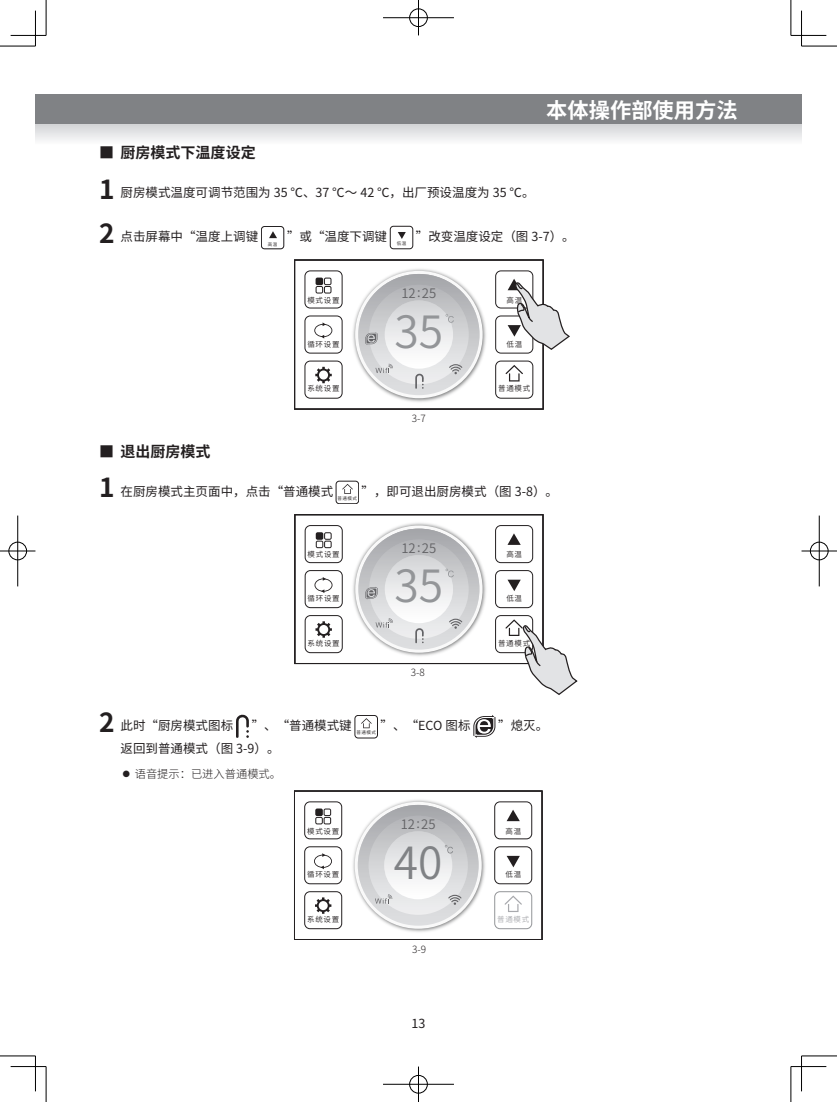
<style>
.page{position:relative;width:837px;height:1102px;background:#fff}
.page>*{position:absolute;margin:0;border:0;box-sizing:border-box;transform-origin:0 0}
.t1{font:44.38px "Source Han Sans CN";color:#939598}
.t2{font:44.25px "Source Han Sans CN";color:#808285}
.t3{font:700 21.25px "Source Han Sans CN";color:#fff}
.t4{font:700 15px "Source Han Sans CN";color:#231f20}
.t5{font:13.12px "Source Han Sans CN";color:#636366}
.t6{font:13px "Source Han Sans CN";color:#636366}
.t7{font:12.5px "Source Han Sans CN";color:#231f20}
.t8{font:300 11.25px "Source Han Sans CN";color:#231f20}
.t9{font:300 10px "Source Han Sans CN";color:#231f20}
.t10{font:7.5px "Source Han Sans CN";letter-spacing:.1em;color:#231f20}
.t11{font:7.5px "Source Han Sans CN";color:#a8a9ad}
.t12{font:4.5px "Source Han Sans CN";letter-spacing:.1em;color:#231f20}
.s1{font-weight:700;font-size:26.25px}
</style>
<div class="page">
<div style="left:35px;top:95px;width:766px;height:30px;background:#808285"></div>
<svg style="left:35px;top:125px;width:766px;height:15px"></svg>
<svg style="left:261px;top:226px;width:23px;height:23px"></svg>
<svg style="left:398px;top:232px;width:7px;height:7px"></svg>
<div style="left:390px;top:226px;width:23px;height:23px;border:1px solid #231f20;border-radius:3px"></div>
<img style="left:353px;top:269px;width:133px;height:133px">
<svg style="left:315px;top:278px;width:16px;height:16px"></svg>
<svg style="left:314px;top:322px;width:18px;height:17px"></svg>
<div style="left:304px;top:271px;width:38px;height:37px;border:1px solid #231f20;border-radius:5px"></div>
<div style="left:304px;top:316px;width:38px;height:37px;border:1px solid #231f20;border-radius:5px"></div>
<div style="left:495px;top:271px;width:38px;height:37px;border:1px solid #231f20;border-radius:5px"></div>
<div style="left:495px;top:316px;width:38px;height:37px;border:1px solid #231f20;border-radius:5px"></div>
<svg style="left:315px;top:367px;width:16px;height:16px"></svg>
<div style="left:304px;top:361px;width:38px;height:37px;border:1px solid #231f20;border-radius:5px"></div>
<svg style="left:505px;top:365px;width:17px;height:16px"></svg>
<div style="left:495px;top:361px;width:38px;height:37px;border:1px solid #231f20;border-radius:5px"></div>
<div style="left:294px;top:260px;width:249px;height:149px;border:1px solid #231f20"></div>
<svg style="left:358px;top:274px;width:121px;height:121px"></svg>
<svg style="left:507px;top:279px;width:63px;height:72px"></svg>
<svg style="left:342px;top:484px;width:11px;height:10px"></svg>
<div style="left:335px;top:481px;width:24px;height:23px;border:1px solid #231f20;border-radius:3px"></div>
<img style="left:353px;top:523px;width:133px;height:133px">
<svg style="left:355px;top:525px;width:127px;height:128px"></svg>
<svg style="left:315px;top:532px;width:16px;height:16px"></svg>
<svg style="left:314px;top:577px;width:18px;height:16px"></svg>
<div style="left:305px;top:525px;width:37px;height:38px;border:1px solid #231f20;border-radius:5px"></div>
<div style="left:305px;top:570px;width:37px;height:38px;border:1px solid #231f20;border-radius:5px"></div>
<svg style="left:507px;top:533px;width:13px;height:12px"></svg>
<svg style="left:507px;top:580px;width:13px;height:11px"></svg>
<div style="left:495px;top:525px;width:37px;height:38px;border:1px solid #231f20;border-radius:5px"></div>
<div style="left:495px;top:570px;width:37px;height:38px;border:1px solid #231f20;border-radius:5px"></div>
<svg style="left:315px;top:621px;width:17px;height:17px"></svg>
<div style="left:305px;top:615px;width:37px;height:38px;border:1px solid #231f20;border-radius:5px"></div>
<div style="left:495px;top:615px;width:37px;height:38px;border:1px solid #231f20;border-radius:5px"></div>
<div style="left:294px;top:514px;width:249px;height:150px;border:1px solid #231f20"></div>
<svg style="left:358px;top:529px;width:121px;height:121px"></svg>
<svg style="left:505px;top:619px;width:72px;height:76px"></svg>
<svg style="left:236px;top:715px;width:13px;height:23px"></svg>
<svg style="left:361px;top:718px;width:10px;height:10px"></svg>
<div style="left:354px;top:715px;width:23px;height:23px;border:1px solid #231f20;border-radius:3px"></div>
<svg style="left:473px;top:715px;width:22px;height:23px"></svg>
<img style="left:353px;top:800px;width:132px;height:132px">
<svg style="left:315px;top:809px;width:16px;height:15px"></svg>
<svg style="left:314px;top:853px;width:18px;height:16px"></svg>
<div style="left:304px;top:802px;width:38px;height:37px;border:1px solid #231f20;border-radius:5px"></div>
<div style="left:304px;top:847px;width:38px;height:37px;border:1px solid #231f20;border-radius:5px"></div>
<svg style="left:506px;top:810px;width:13px;height:11px"></svg>
<svg style="left:506px;top:856px;width:13px;height:11px"></svg>
<div style="left:494px;top:802px;width:38px;height:37px;border:1px solid #231f20;border-radius:5px"></div>
<div style="left:494px;top:847px;width:38px;height:37px;border:1px solid #231f20;border-radius:5px"></div>
<svg style="left:315px;top:897px;width:16px;height:17px"></svg>
<div style="left:304px;top:891px;width:38px;height:38px;border:1px solid #231f20;border-radius:5px"></div>
<svg style="left:504px;top:895px;width:17px;height:17px"></svg>
<div style="left:494px;top:891px;width:38px;height:38px;border:1px solid #939598;border-radius:5px"></div>
<svg style="left:357px;top:805px;width:121px;height:121px"></svg>
<div style="left:294px;top:791px;width:248px;height:149px;border:1px solid #231f20"></div>
<hr style="left:0;top:46px;width:35px;height:1px;background:#000">
<hr style="left:801px;top:46px;width:35px;height:1px;background:#000">
<hr style="left:0;top:1056px;width:35px;height:1px;background:#000">
<hr style="left:801px;top:1056px;width:35px;height:1px;background:#000">
<hr style="left:46px;top:0;width:1px;height:35px;background:#000">
<hr style="left:46px;top:1067px;width:1px;height:35px;background:#000">
<hr style="left:790px;top:0;width:1px;height:35px;background:#000">
<hr style="left:790px;top:1067px;width:1px;height:35px;background:#000">
<hr style="left:11px;top:35px;width:35px;height:1px;background:#000">
<hr style="left:790px;top:35px;width:36px;height:1px;background:#000">
<hr style="left:11px;top:1066px;width:35px;height:1px;background:#000">
<hr style="left:790px;top:1066px;width:36px;height:1px;background:#000">
<hr style="left:35px;top:11px;width:1px;height:35px;background:#000">
<hr style="left:35px;top:1056px;width:1px;height:35px;background:#000">
<hr style="left:801px;top:11px;width:1px;height:35px;background:#000">
<hr style="left:801px;top:1056px;width:1px;height:35px;background:#000">
<div style="left:408px;top:8px;width:20px;height:19px;border:2px solid #fff;border-radius:50%"></div>
<hr style="left:383px;top:17px;width:71px;height:1px;background:#fff">
<hr style="left:417px;top:0;width:2px;height:35px;background:#fff">
<div style="left:409px;top:9px;width:18px;height:18px;border:1px solid #000;border-radius:50%"></div>
<hr style="left:383px;top:18px;width:71px;height:1px;background:#000">
<hr style="left:418px;top:0;width:1px;height:35px;background:#000">
<div style="left:408px;top:1075px;width:20px;height:19px;border:2px solid #fff;border-radius:50%"></div>
<hr style="left:383px;top:1083px;width:71px;height:2px;background:#fff">
<hr style="left:417px;top:1067px;width:2px;height:35px;background:#fff">
<div style="left:409px;top:1075px;width:18px;height:18px;border:1px solid #000;border-radius:50%"></div>
<hr style="left:383px;top:1084px;width:71px;height:1px;background:#000">
<hr style="left:418px;top:1067px;width:1px;height:35px;background:#000">
<div style="left:8px;top:541px;width:19px;height:20px;border:2px solid #fff;border-radius:50%"></div>
<hr style="left:0;top:550px;width:35px;height:2px;background:#fff">
<hr style="left:17px;top:516px;width:1px;height:70px;background:#fff">
<div style="left:9px;top:542px;width:18px;height:18px;border:1px solid #000;border-radius:50%"></div>
<hr style="left:0;top:551px;width:35px;height:1px;background:#000">
<hr style="left:18px;top:516px;width:1px;height:70px;background:#000">
<div style="left:809px;top:541px;width:19px;height:20px;border:2px solid #fff;border-radius:50%"></div>
<hr style="left:801px;top:550px;width:35px;height:2px;background:#fff">
<div style="left:809px;top:542px;width:19px;height:18px;border:1px solid #000;border-radius:50%"></div>
<hr style="left:801px;top:551px;width:35px;height:1px;background:#000">
<hr style="left:818px;top:516px;width:1px;height:70px;background:#000">
<h3 class="t3" style="left:546px;top:98px;width:193px">本体操作部使用方法</h3>
<p class="t4" style="left:99px;top:145px;width:158px">■ 厨房模式下温度设定</p>
<p class="t7" style="left:99px;top:186px;width:436px"><span class="s1">1</span> 厨房模式温度可调节范围为 35 ℃、37 ℃～ 42 ℃，出厂预设温度为 35 ℃。</p>
<p class="t7" style="left:99px;top:229px;width:160px"><span class="s1">2</span> 点击屏幕中“温度上调键</p>
<p class="t12" style="left:268px;top:241px;width:11px">高温</p>
<p class="t7" style="left:415px;top:229px;width:160px">”改变温度设定（图 3-7）。</p>
<p class="t7" style="left:287px;top:229px;width:101px">”或“温度下调键</p>
<p class="t12" style="left:396px;top:241px;width:11px">低温</p>
<p class="t5" style="left:401px;top:286px;width:36px">12:25</p>
<h1 class="t1" style="left:394px;top:307px;width:50px">35</h1>
<p class="t10" style="left:307px;top:296px;width:34px">模式设置</p>
<p class="t10" style="left:506px;top:296px;width:17px">高温</p>
<p class="t10" style="left:506px;top:340px;width:17px">低温</p>
<p class="t10" style="left:307px;top:384px;width:34px">系统设置</p>
<p class="t10" style="left:307px;top:340px;width:34px">循环设置</p>
<p class="t10" style="left:498px;top:384px;width:34px">普通模式</p>
<p class="t9" style="left:411px;top:412px;width:16px">3-7</p>
<p class="t4" style="left:99px;top:443px;width:113px">■ 退出厨房模式</p>
<p class="t7" style="left:99px;top:484px;width:235px"><span class="s1">1</span> 在厨房模式主页面中，点击“普通模式</p>
<p class="t7" style="left:361px;top:484px;width:198px">”，即可退出厨房模式（图 3-8）。</p>
<p class="t12" style="left:337px;top:495px;width:21px">普通模式</p>
<p class="t5" style="left:401px;top:541px;width:36px">12:25</p>
<h1 class="t1" style="left:394px;top:561px;width:50px">35</h1>
<p class="t10" style="left:307px;top:550px;width:34px">模式设置</p>
<p class="t10" style="left:506px;top:550px;width:17px">高温</p>
<p class="t10" style="left:506px;top:594px;width:17px">低温</p>
<p class="t10" style="left:307px;top:639px;width:34px">系统设置</p>
<p class="t10" style="left:307px;top:594px;width:34px">循环设置</p>
<p class="t10" style="left:498px;top:639px;width:34px">普通模式</p>
<p class="t9" style="left:410px;top:667px;width:16px">3-8</p>
<p class="t7" style="left:99px;top:719px;width:135px"><span class="s1">2</span> 此时“厨房模式图标</p>
<p class="t7" style="left:251px;top:719px;width:102px">”、“普通模式键</p>
<p class="t7" style="left:380px;top:719px;width:91px">”、“ECO 图标</p>
<p class="t7" style="left:498px;top:719px;width:51px">”熄灭。</p>
<p class="t12" style="left:356px;top:730px;width:21px">普通模式</p>
<p class="t7" style="left:120px;top:741px;width:160px">返回到普通模式（图 3-9）。</p>
<p class="t8" style="left:135px;top:767px;width:148px">语音提示：已进入普通模式。</p>
<p class="t6" style="left:400px;top:817px;width:36px">12:25</p>
<h2 class="t2" style="left:394px;top:837px;width:50px">40</h2>
<p class="t10" style="left:307px;top:827px;width:34px">模式设置</p>
<p class="t10" style="left:505px;top:827px;width:17px">高温</p>
<p class="t10" style="left:505px;top:870px;width:17px">低温</p>
<p class="t10" style="left:307px;top:915px;width:34px">系统设置</p>
<p class="t10" style="left:307px;top:870px;width:34px">循环设置</p>
<p class="t11" style="left:497px;top:915px;width:34px">普通模式</p>
<p class="t9" style="left:412px;top:943px;width:16px">3-9</p>
<p class="t7" style="left:411px;top:1016px;width:15px">13</p>
</div>
